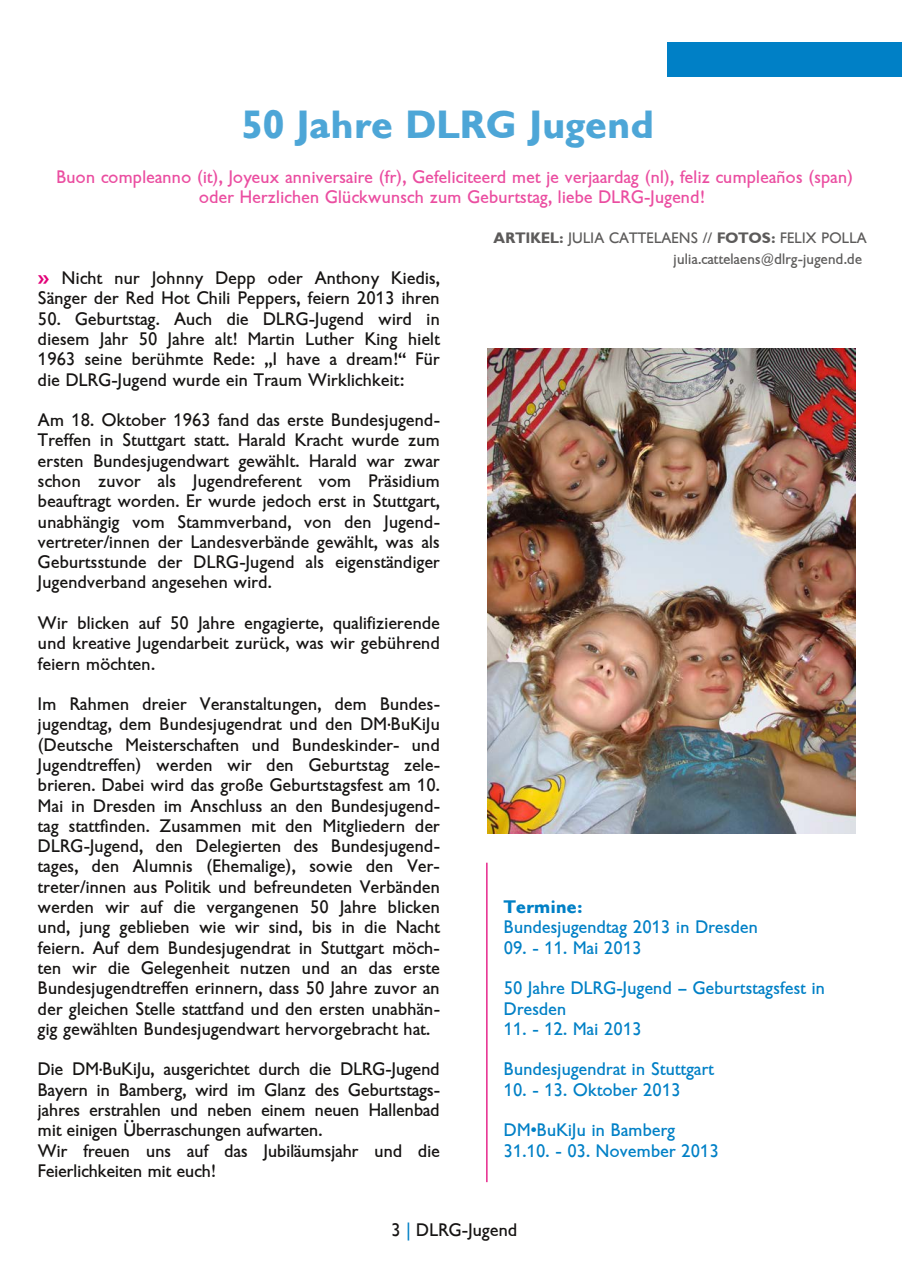
<style>
.page{position:relative;width:902px;height:1272px;background:#fff}
.page>*{position:absolute;margin:0;border:0;box-sizing:border-box;transform-origin:0 0}
.t1{font:39px "DLRG Jugend Text,Bold";color:rgb(0 128 198/.7)}
.t2{font:18px/20.2px "DLRG Jugend Text";color:#161413;text-align:justify}
.t3{font:18px/20.2px "DLRG Jugend Text";color:#0080c6}
.t4{font:18px/20.2px "DLRG Jugend Text";color:rgb(226 0 120/.7);text-align:center}
.t5{font:18px "DLRG Jugend Text,Bold";color:#0080c6}
.t6{font:15px/20.2px "DLRG Jugend Text";color:rgb(22 20 19/.7)}
.s1{font-family:"DLRG Jugend Text,Bold"}
.s2{font-family:"DLRG Jugend Text,Bold";color:#e20078}
.s3{color:#0080c6}
</style>
<div class="page">
<div style="left:667px;top:42px;width:234px;height:34px;background:#0080c6"></div>
<img style="left:487px;top:349px;width:368px;height:484px">
<hr style="left:486px;top:862px;width:1px;height:320px;background:#e20078">
<h1 class="t1" style="left:242px;top:102px;width:414px">50 Jahre DLRG Jugend</h1>
<p class="t4" style="left:56px;top:166px;width:798px">Buon compleanno (it), Joyeux anniversaire (fr), Gefeliciteerd met je verjaardag (nl), feliz cumpleaños (span) oder Herzlichen Glückwunsch zum Geburtstag, liebe DLRG-Jugend!</p>
<p class="t6" style="left:673px;top:228px;width:195px;text-indent:-180px"><span class="s1">ARTIKEL:</span> JULIA CATTELAENS // <span class="s1">FOTOS:</span> FELIX POLLA julia.cattelaens@dlrg-jugend.de</p>
<p class="t2" style="left:38px;top:268px;width:403px"><span class="s2">»</span> Nicht nur Johnny Depp oder Anthony Kiedis,<br>Sänger der Red Hot Chili Peppers, feiern 2013 ihren</p>
<p class="t2" style="left:38px;top:308px;width:403px">50. Geburtstag. Auch die DLRG-Jugend wird in diesem Jahr 50 Jahre alt! Martin Luther King hielt 1963 seine berühmte Rede: „I have a dream!“ Für die DLRG-Jugend wurde ein Traum Wirklichkeit:</p>
<p class="t2" style="left:38px;top:410px;width:403px">Am 18. Oktober 1963 fand das erste Bundesjugend-Treffen in Stuttgart statt. Harald Kracht wurde zum ersten Bundesjugendwart gewählt. Harald war zwar schon zuvor als Jugendreferent vom Präsidium beauftragt worden. Er wurde jedoch erst in Stuttgart, unabhängig vom Stammverband, von den Jugend&shy;vertreter/innen der Landesverbände gewählt, was als Geburtsstunde der DLRG-Jugend als eigenständiger Jugendverband angesehen wird.</p>
<p class="t2" style="left:38px;top:613px;width:403px">Wir blicken auf 50 Jahre engagierte, qualifizierende und kreative Jugendarbeit zurück, was wir gebührend feiern möchten.</p>
<p class="t2" style="left:38px;top:694px;width:403px">Im Rahmen dreier Veranstaltungen, dem Bundes&shy;jugendtag, dem Bundesjugendrat und den DM·BuKiJu (Deutsche Meisterschaften und Bundeskinder- und Jugendtreffen) werden wir den Geburtstag zele&shy;brieren. Dabei wird das große Geburtstagsfest am 10.<br>Mai in Dresden im Anschluss an den Bundesjugend&shy;tag stattfinden. Zusammen mit den Mitgliedern der DLRG-Jugend, den Delegierten des Bundesjugend&shy;tages, den Alumnis (Ehemalige), sowie den Ver&shy;treter/innen aus Politik und befreundeten Verbänden werden wir auf die vergangenen 50 Jahre blicken und, jung geblieben wie wir sind, bis in die Nacht feiern. Auf dem Bundesjugendrat in Stuttgart möch&shy;ten wir die Gelegenheit nutzen und an das erste Bundesjugendtreffen erinnern, dass 50 Jahre zuvor an der gleichen Stelle stattfand und den ersten unabhän&shy;gig gewählten Bundesjugendwart hervorgebracht hat.</p>
<p class="t2" style="left:38px;top:1059px;width:403px;text-align:left">Die DM·BuKiJu, ausgerichtet durch die DLRG-Jugend Bayern in Bamberg, wird im Glanz des Geburtstags&shy;jahres erstrahlen und neben einem neuen Hallenbad mit einigen Überraschungen aufwarten.<br>Wir freuen uns auf das Jubiläumsjahr und die Feierlichkeiten mit euch!</p>
<p class="t5" style="left:504px;top:896px;width:80px">Termine:</p>
<p class="t3" style="left:504px;top:917px;width:256px">Bundesjugendtag 2013 in Dresden</p>
<p class="t3" style="left:504px;top:937px;width:139px">09. - 11. Mai 2013</p>
<p class="t3" style="left:504px;top:978px;width:323px">50 Jahre DLRG-Jugend – Geburtstagsfest in<br>Dresden</p>
<p class="t3" style="left:504px;top:1018px;width:139px">11. - 12. Mai 2013</p>
<p class="t3" style="left:504px;top:1059px;width:212px">Bundesjugendrat in Stuttgart</p>
<p class="t3" style="left:504px;top:1079px;width:178px">10. - 13. Oktober 2013</p>
<p class="t3" style="left:504px;top:1120px;width:217px">DM•BuKiJu in Bamberg<br>31.10. - 03. November 2013</p>
<p class="t2" style="left:391px;top:1219px;width:128px">3 <span class="s3">|</span> DLRG-Jugend</p>
</div>
